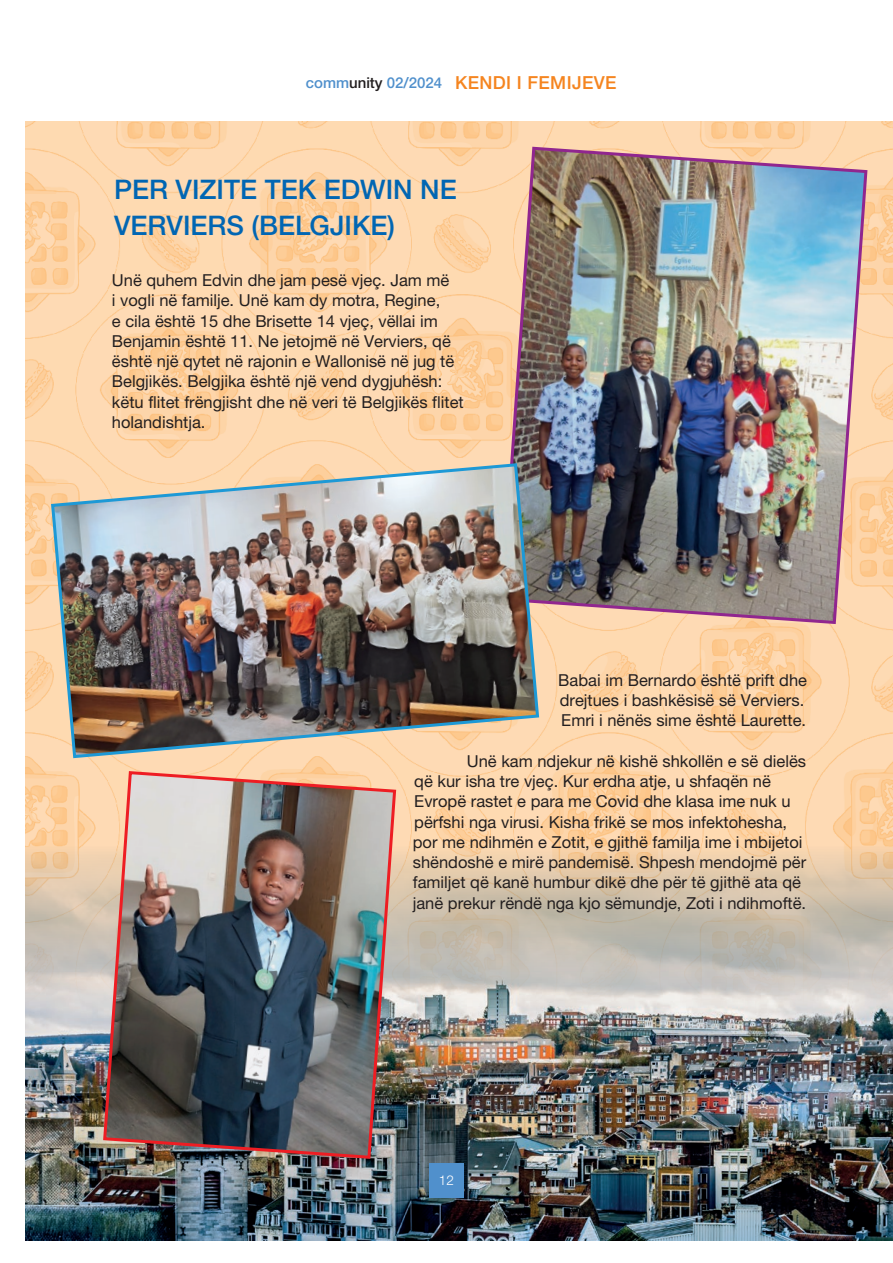
<style>
.page{position:relative;width:893px;height:1263px;background:#fff}
.page>*{position:absolute;margin:0;border:0;box-sizing:border-box;transform-origin:0 0}
.t1{font:500 27px/36px "Helvetica Neue LTW1 G";color:#0166b3}
.t2{font:500 18px "Helvetica Neue LTW1 G";letter-spacing:.02em;color:#f58520}
.t3{font:16.5px/20.2px "Helvetica Neue LTW1 G";color:#231f20}
.t4{font:300 13.5px "Helvetica Neue LTW1 G";color:#fff}
.s1{font-size:15px;color:#5090cc}
.s2{font-size:15px;color:#231f20}
</style>
<div class="page">
<img style="left:26px;top:121px;width:867px;height:726px">
<img style="left:26px;top:847px;width:867px;height:393px">
<div style="left:429px;top:1163px;width:34px;height:34px;background:#5090cc"></div>
<img style="left:102px;top:769px;width:296px;height:391px">
<img style="left:499px;top:145px;width:370px;height:481px">
<img style="left:49px;top:462px;width:492px;height:298px">
<p class="t2" style="left:306px;top:72px;width:312px"><span class="s1">comm</span><span class="s2">unity</span> <span class="s1">02/2024</span> KENDI I FEMIJEVE</p>
<h1 class="t1" style="left:114px;top:171px;width:344px">PER VIZITE TEK EDWIN NE<br>VERVIERS (BELGJIKE)</h1>
<p class="t3" style="left:112px;top:270px;width:353px">Unë quhem Edvin dhe jam pesë vjeç. Jam më<br>i vogli në familje. Unë kam dy motra, Regine,<br>e cila është 15 dhe Brisette 14 vjeç, vëllai im Benjamin është 11. Ne jetojmë në Verviers, që është një qytet në rajonin e Wallonisë në jug të Belgjikës. Belgjika është një vend dygjuhësh: këtu flitet frëngjisht dhe në veri të Belgjikës flitet holandishtja.</p>
<p class="t3" style="left:558px;top:670px;width:250px">Babai im Bernardo është prift dhe drejtues i bashkësisë së Verviers.<br>Emri i nënës sime është Laurette.</p>
<p class="t3" style="left:413px;top:751px;width:395px;text-indent:54px">Unë kam ndjekur në kishë shkollën e së dielës që kur isha tre vjeç. Kur erdha atje, u shfaqën në Evropë rastet e para me Covid dhe klasa ime nuk u përfshi nga virusi. Kisha frikë se mos infektohesha, por me ndihmën e Zotit, e gjithë familja ime i mbijetoi shëndoshë e mirë pandemisë. Shpesh mendojmë për familjet që kanë humbur dikë dhe për të gjithë ata që janë prekur rëndë nga kjo sëmundje, Zoti i ndihmoftë.</p>
<p class="t4" style="left:439px;top:1172px;width:17px">12</p>
</div>
